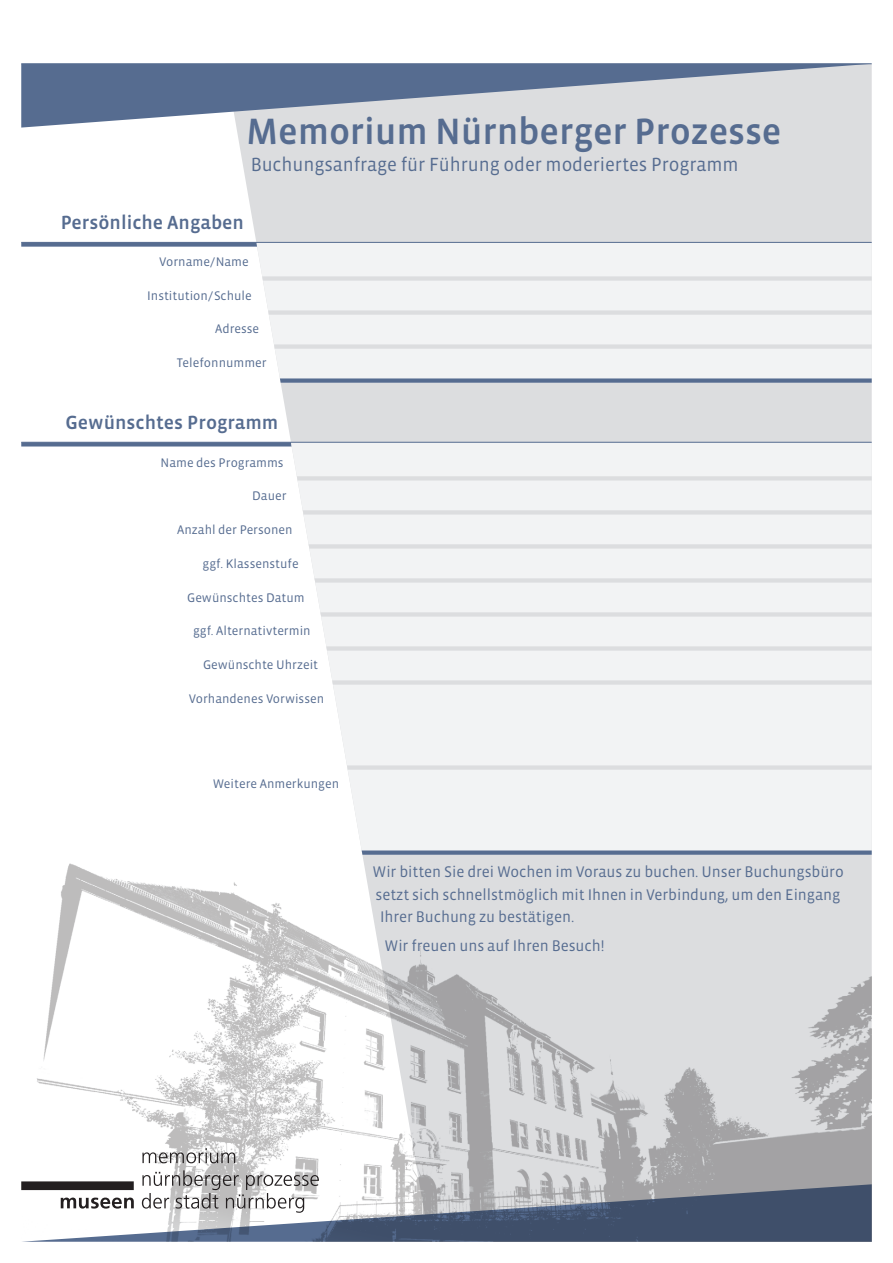
<style>
.page{position:relative;width:893px;height:1263px;background:#fff}
.page>*{position:absolute;margin:0;border:0;box-sizing:border-box;transform-origin:0 0}
.t1{font:500 37.5px "Vista Sans OT";letter-spacing:-.005em;color:#566c90}
.t2{font:19.5px "Vista Sans OT";letter-spacing:-.005em;color:#566c90}
.t3{font:500 19.5px "Vista Sans OT";color:#566c90}
.t4{font:15.75px/22.5px "Vista Sans OT";letter-spacing:-.005em;color:#566c90}
.t5{font:12.75px "Vista Sans OT";color:#566c90}
</style>
<div class="page">
<svg style="left:225px;top:128px;width:647px;height:319px;background:#dedfe1"></svg>
<img style="left:22px;top:855px;width:850px;height:387px">
<svg style="left:21px;top:443px;width:270px;height:3px"></svg>
<div style="left:256px;top:243px;width:616px;height:140px;background:#f2f3f4"></div>
<div style="left:262px;top:276px;width:610px;height:5px;background:#dcdddf"></div>
<svg style="left:268px;top:310px;width:604px;height:5px;background:#dfe0e2"></svg>
<svg style="left:274px;top:344px;width:598px;height:5px;background:#dfe0e2"></svg>
<svg style="left:280px;top:378px;width:592px;height:5px;background:#6c7f9e"></svg>
<svg style="left:291px;top:443px;width:581px;height:409px;fill:#f2f3f4"></svg>
<hr style="left:297px;top:476px;width:575px;height:4px;background:#dcdddf">
<hr style="left:303px;top:510px;width:569px;height:4px;background:#dcdddf">
<svg style="left:309px;top:544px;width:563px;height:5px;background:#dfe0e1"></svg>
<div style="left:314px;top:578px;width:558px;height:5px;background:#dcdddf"></div>
<div style="left:320px;top:612px;width:552px;height:5px;background:#dcdddf"></div>
<div style="left:326px;top:646px;width:546px;height:5px;background:#dcdddf"></div>
<div style="left:332px;top:680px;width:540px;height:5px;background:#dcdddf"></div>
<svg style="left:347px;top:765px;width:525px;height:5px;background:#dfe0e2"></svg>
<svg style="left:362px;top:850px;width:510px;height:5px;background:#6c7f9e"></svg>
<hr style="left:21px;top:242px;width:851px;height:1px;background:#566c90">
<svg style="left:21px;top:242px;width:236px;height:5px"></svg>
<hr style="left:21px;top:442px;width:851px;height:1px;background:#566c90">
<hr style="left:21px;top:63px;width:851px;height:1px;background:#566c90">
<svg style="left:21px;top:64px;width:851px;height:64px;background:#9aa6b8"></svg>
<svg style="left:21px;top:1148px;width:298px;height:65px"></svg>
<h1 class="t1" style="left:246px;top:112px;width:537px">Memorium Nürnberger Prozesse</h1>
<h2 class="t2" style="left:251px;top:154px;width:489px">Buchungsanfrage für Führung oder moderiertes Programm</h2>
<h2 class="t3" style="left:61px;top:213px;width:185px">Persönliche Angaben</h2>
<p class="t5" style="left:159px;top:255px;width:91px">Vorname/Name</p>
<p class="t5" style="left:147px;top:289px;width:106px">Institution/Schule</p>
<p class="t5" style="left:215px;top:323px;width:46px">Adresse</p>
<p class="t5" style="left:177px;top:356px;width:91px">Telefonnummer</p>
<h2 class="t3" style="left:65px;top:412px;width:215px">Gewünschtes Programm</h2>
<p class="t5" style="left:161px;top:456px;width:125px">Name des Programms</p>
<p class="t5" style="left:252px;top:489px;width:36px">Dauer</p>
<p class="t5" style="left:177px;top:523px;width:117px">Anzahl der Personen</p>
<p class="t5" style="left:203px;top:557px;width:98px">ggf. Klassenstufe</p>
<p class="t5" style="left:187px;top:591px;width:119px">Gewünschtes Datum</p>
<p class="t5" style="left:193px;top:624px;width:119px">ggf. Alternativtermin</p>
<p class="t5" style="left:203px;top:658px;width:117px">Gewünschte Uhrzeit</p>
<p class="t5" style="left:189px;top:692px;width:137px">Vorhandenes Vorwissen</p>
<p class="t5" style="left:213px;top:777px;width:128px">Weitere Anmerkungen</p>
<p class="t4" style="left:372px;top:861px;width:473px">Wir bitten Sie drei Wochen im Voraus zu buchen. Unser Buchungsbüro setzt sich schnellstmöglich mit Ihnen in Verbindung, um den Eingang<br>Ihrer Buchung zu bestätigen.</p>
<p class="t4" style="left:384px;top:935px;width:221px">Wir freuen uns auf Ihren Besuch!</p>
</div>
